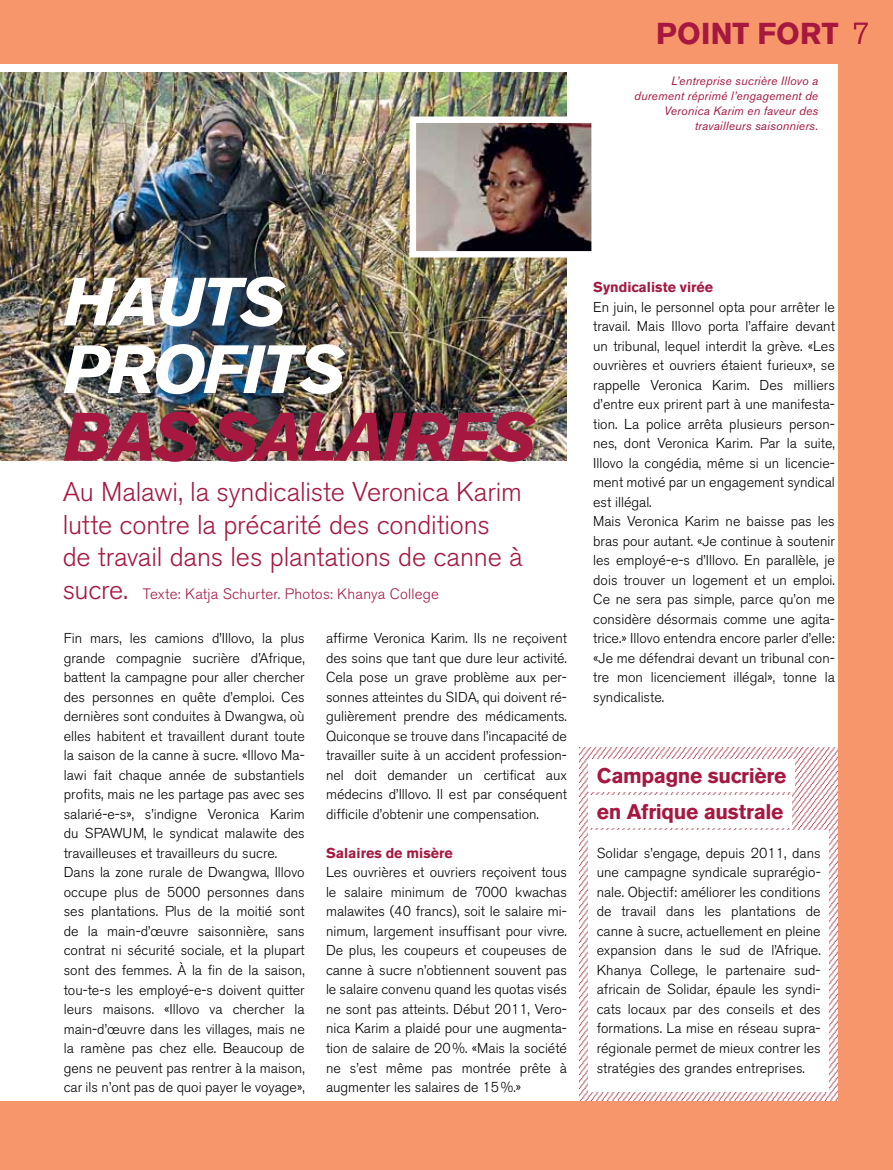
<style>
.page{position:relative;width:893px;height:1170px;background:#fff}
.page>*{position:absolute;margin:0;border:0;box-sizing:border-box;transform-origin:0 0}
.t1{font:italic 700 67.5px/67.5px "Akzidenz Grotesk BE";color:#fff}
.t2{font:italic 700 67.5px "Akzidenz Grotesk BE";color:#a61840}
.t3{font:700 30px "Akzidenz Grotesk BE";letter-spacing:.005em;color:#a61840}
.t4{font:300 27px/32.4px "Akzidenz Grotesk BE";letter-spacing:-.005em;color:#a61840}
.t5{font:700 21px/36.3px "Akzidenz Grotesk BE";letter-spacing:-.015em;color:#a61840}
.t6{font:300 15px "Akzidenz Grotesk BE";letter-spacing:.015em;color:#a61840}
.t7{font:300 14.25px/19.5px "Akzidenz Grotesk BE";color:#000;text-align:justify}
.t8{font:700 14.25px "Akzidenz Grotesk BE";color:#a61840}
.t9{font:italic 12px/15px "Akzidenz Grotesk BE";letter-spacing:.015em;color:#a61840;text-align:right}
.s1{font-weight:300}
.s2{font-size:27px}
</style>
<div class="page">
<div style="left:0;top:0;width:893px;height:1169px;background:#f7966b"></div>
<div style="left:0;top:64px;width:838px;height:1036px;background:#fff"></div>
<img style="left:0;top:72px;width:567px;height:388px">
<img style="left:580px;top:747px;width:258px;height:353px">
<div style="left:588px;top:830px;width:241px;height:261px;background:#fff"></div>
<div style="left:588px;top:758px;width:207px;height:33px;background:#fff"></div>
<div style="left:588px;top:795px;width:204px;height:32px;background:#fff"></div>
<img style="left:417px;top:123px;width:174px;height:127px">
<div style="left:410px;top:116px;width:188px;height:141px;border:6px solid #fff"></div>
<h2 class="t3" style="left:656px;top:16px;width:215px">POINT FORT <span class="s1">7</span></h2>
<p class="t9" style="left:634px;top:73px;width:186px">L’entreprise sucrière Illovo a durement réprimé l’engagement de<br>Veronica Karim en faveur des travailleurs saisonniers.</p>
<h1 class="t1" style="left:64px;top:268px;width:224px">HAUTS<br>PROFIT</h1>
<h1 class="t1" style="left:300px;top:336px;width:47px">S</h1>
<h1 class="t2" style="left:64px;top:396px;width:191px">BAS SALAIR</h1>
<h1 class="t2" style="left:448px;top:396px;width:89px">ES</h1>
<h3 class="t4" style="left:63px;top:476px;width:461px">Au Malawi, la syndicaliste Veronica Karim lutte contre la précarité des conditions de travail dans les plantations de canne à</h3>
<p class="t6" style="left:63px;top:585px;width:378px"><span class="s2">sucre.</span> Texte: Katja Schurter. Photos: Khanya College</p>
<p class="t7" style="left:64px;top:629px;width:242px;text-align:left">Fin mars, les camions d’Illovo, la plus grande compagnie sucrière d’Afrique, battent la campagne pour aller chercher des personnes en quête d’emploi. Ces dernières sont conduites à Dwangwa, où elles habitent et travaillent durant toute la saison de la canne à sucre. «Illovo Ma&shy;lawi fait chaque année de substantiels profits, mais ne les partage pas avec ses salarié-e-s», s’indigne Veronica Karim du SPAWUM, le syndicat malawite des travailleuses et travailleurs du sucre.<br>Dans la zone rurale de Dwangwa, Illovo occupe plus de 5000 personnes dans ses plantations. Plus de la moitié sont de la main-d’œuvre saisonnière, sans contrat ni sécurité sociale, et la plupart sont des femmes. À la fin de la saison, tou-te-s les employé-e-s doivent quitter leurs maisons. «Illovo va chercher la main-d’œuvre dans les villages, mais ne la ramène pas chez elle. Beaucoup de gens ne peuvent pas rentrer à la maison, car ils n’ont pas de quoi payer le voyage»,</p>
<p class="t7" style="left:326px;top:629px;width:242px">affirme Veronica Karim. Ils ne reçoivent des soins que tant que dure leur activité.<br>Cela pose un grave problème aux per&shy;sonnes atteintes du SIDA, qui doivent ré&shy;gulièrement prendre des médicaments.<br>Quiconque se trouve dans l’incapacité de travailler suite à un accident profession&shy;nel doit demander un certificat aux médecins d’Illovo. Il est par conséquent difficile d’obtenir une compensation.</p>
<p class="t8" style="left:326px;top:844px;width:128px">Salaires de misère</p>
<p class="t7" style="left:326px;top:862px;width:242px">Les ouvrières et ouvriers reçoivent tous le salaire minimum de 7000 kwachas malawites (40 francs), soit le salaire mi&shy;nimum, largement insuffisant pour vivre.<br>De plus, les coupeurs et coupeuses de canne à sucre n’obtiennent souvent pas le salaire convenu quand les quotas visés ne sont pas atteints. Début 2011, Vero&shy;nica Karim a plaidé pour une augmenta&shy;tion de salaire de 20%. «Mais la société ne s’est même pas montrée prête à augmenter les salaires de 15%.»</p>
<p class="t8" style="left:593px;top:279px;width:121px">Syndicaliste virée</p>
<p class="t7" style="left:593px;top:297px;width:243px;text-align:left">En juin, le personnel opta pour arrêter le travail. Mais Illovo porta l’affaire devant un tribunal, lequel interdit la grève. «Les ouvrières et ouvriers étaient furieux», se rappelle Veronica Karim. Des milliers d’entre eux prirent part à une manifesta&shy;tion. La police arrêta plusieurs person&shy;nes, dont Veronica Karim. Par la suite, Illovo la congédia, même si un licencie&shy;ment motivé par un engagement syndical est illégal.<br>Mais Veronica Karim ne baisse pas les bras pour autant. «Je continue à soutenir les employé-e-s d’Illovo. En parallèle, je dois trouver un logement et un emploi.<br>Ce ne sera pas simple, parce qu’on me considère désormais comme une agita&shy;trice.» Illovo entendra encore parler d’elle: «Je me défendrai devant un tribunal con&shy;tre mon licenciement illégal», tonne la syndicaliste.</p>
<h3 class="t5" style="left:597px;top:757px;width:191px">Campagne sucrière en Afrique australe</h3>
<p class="t7" style="left:597px;top:843px;width:225px">Solidar s’engage, depuis 2011, dans une campagne syndicale suprarégio&shy;nale. Objectif: améliorer les conditions de travail dans les plantations de canne à sucre, actuellement en pleine expansion dans le sud de l’Afrique.<br>Khanya College, le partenaire sud&shy;africain de Solidar, épaule les syndi&shy;cats locaux par des conseils et des formations. La mise en réseau supra&shy;régionale permet de mieux contrer les stratégies des grandes entreprises.</p>
</div>
